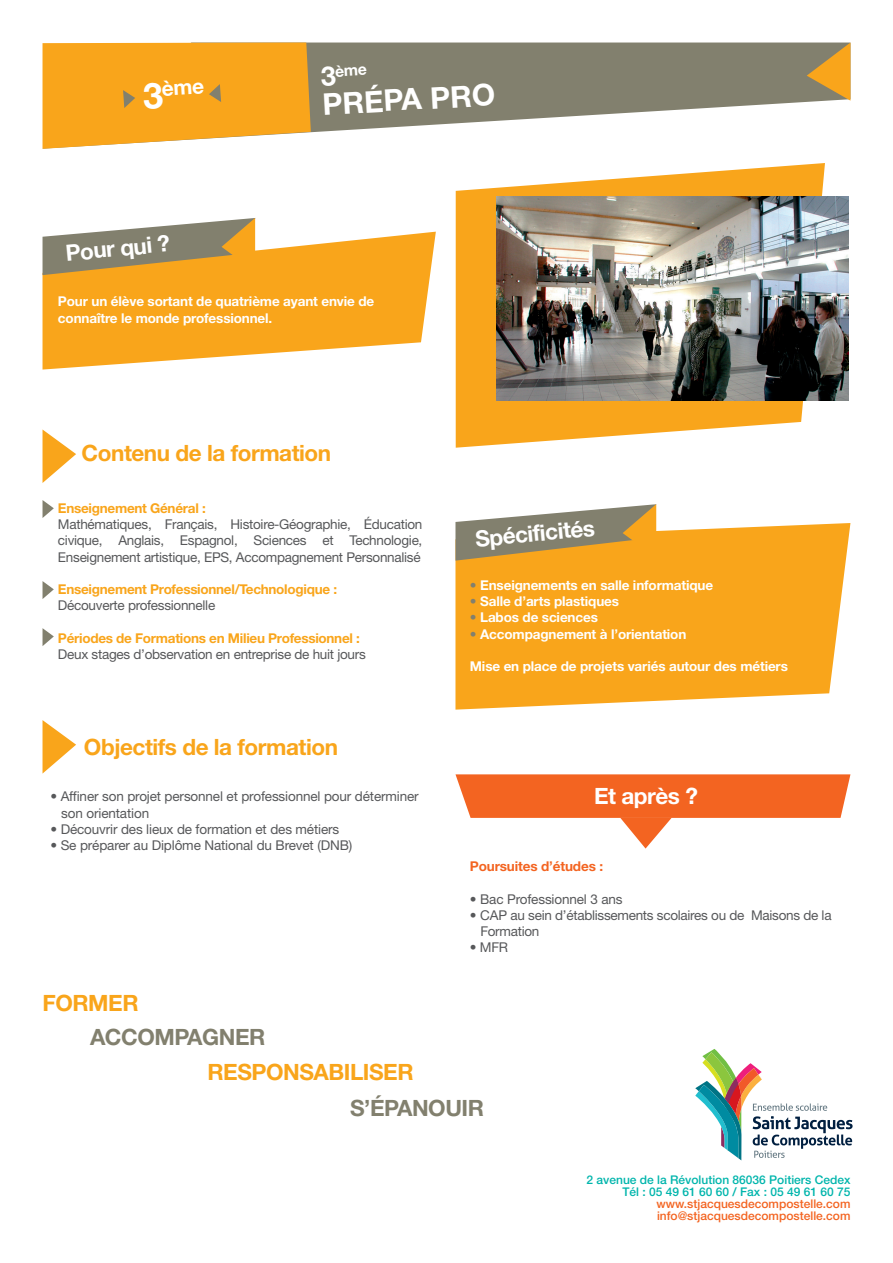
<style>
.page{position:relative;width:893px;height:1263px;background:#fff}
.page>*{position:absolute;margin:0;border:0;box-sizing:border-box;transform-origin:0 0}
.t1{font:700 30px "Helvetica Neue";color:#fff}
.t2{font:700 22.5px "Helvetica Neue";letter-spacing:-.02em;color:#f9a51b}
.t3{font:700 22.5px "Helvetica Neue";letter-spacing:-.02em;color:#fff}
.t4{font:700 22.5px "Helvetica Neue";letter-spacing:-.02em;color:#82806e}
.t5{font:700 21px "Helvetica Neue";color:#fff}
.t6{font:700 15.75px "Helvetica Neue";color:#fff}
.t7{font:13.5px/16.2px "Helvetica Neue";letter-spacing:-.02em;color:#57585a}
.t8{font:700 13.5px/16.2px "Helvetica Neue";letter-spacing:-.01em;color:#fff}
.t9{font:700 13.5px "Helvetica Neue";letter-spacing:-.02em;color:#f9a51b}
.t10{font:700 13.5px "Helvetica Neue";letter-spacing:-.01em;color:#f36421}
.t11{font:500 12px/12px "Helvetica Neue";color:#00b5ac;text-align:right}
.t12{font:500 12px/12px "Helvetica Neue";color:#f36421}
.s1{font-size:36px}
.s2{font-size:27px}
.s3{color:#82806e}
</style>
<div class="page">
<svg style="left:311px;top:43px;width:509px;height:90px;fill:#82806e"></svg>
<svg style="left:455px;top:523px;width:395px;height:187px;background:#f9ad2f"></svg>
<svg style="left:456px;top:163px;width:369px;height:285px;fill:#f9a51b"></svg>
<img style="left:497px;top:196px;width:352px;height:204px">
<svg style="left:807px;top:43px;width:43px;height:58px;background:#be9345"></svg>
<svg style="left:43px;top:500px;width:11px;height:18px"></svg>
<svg style="left:43px;top:581px;width:11px;height:18px"></svg>
<svg style="left:43px;top:628px;width:11px;height:18px"></svg>
<svg style="left:43px;top:232px;width:393px;height:138px;fill:#f9a51b"></svg>
<svg style="left:43px;top:218px;width:212px;height:57px"></svg>
<svg style="left:43px;top:430px;width:33px;height:53px"></svg>
<svg style="left:43px;top:720px;width:33px;height:53px"></svg>
<svg style="left:455px;top:504px;width:201px;height:57px"></svg>
<svg style="left:455px;top:774px;width:395px;height:74px"></svg>
<svg style="left:43px;top:43px;width:268px;height:106px;background:#f7ab2e"></svg>
<svg style="left:695px;top:1049px;width:158px;height:111px"></svg>
<p class="t5" style="left:142px;top:77px;width:63px;rotate:-3deg"><span class="s1">3</span>ème</p>
<p class="t3" style="left:64px;top:240px;width:106px;rotate:-6deg">Pour qui ?</p>
<p class="t6" style="left:320px;top:62px;width:48px;rotate:-3deg"><span class="s2">3</span>ème</p>
<p class="t1" style="left:322px;top:85px;width:174px;rotate:-3deg">PRÉPA PRO</p>
<p class="t8" style="left:58px;top:293px;width:318px">Pour un élève sortant de quatrième ayant envie de connaître le monde professionnel.</p>
<p class="t2" style="left:82px;top:439px;width:251px">Contenu de la formation</p>
<p class="t9" style="left:58px;top:500px;width:149px">Enseignement Général :</p>
<p class="t7" style="left:58px;top:516px;width:366px;text-align:justify">Mathématiques, Français, Histoire-Géographie, Éducation civique, Anglais, Espagnol, Sciences et Technologie, Enseignement artistique, EPS, Accompagnement Personnalisé</p>
<p class="t9" style="left:58px;top:581px;width:281px">Enseignement Professionnel/Technologique :</p>
<p class="t7" style="left:58px;top:597px;width:159px">Découverte professionnelle</p>
<p class="t9" style="left:58px;top:629px;width:303px">Périodes de Formations en Milieu Professionnel :</p>
<p class="t7" style="left:58px;top:646px;width:309px">Deux stages d’observation en entreprise de huit jours</p>
<p class="t2" style="left:84px;top:733px;width:256px">Objectifs de la formation</p>
<p class="t7" style="left:61px;top:788px;width:359px;text-indent:-11px">• Affiner son projet personnel et professionnel pour déterminer son orientation</p>
<p class="t7" style="left:50px;top:821px;width:290px">• Découvrir des lieux de formation et des métiers</p>
<p class="t7" style="left:50px;top:837px;width:303px">• Se préparer au Diplôme National du Brevet (DNB)</p>
<p class="t3" style="left:474px;top:526px;width:121px;rotate:-6deg">Spécificités</p>
<p class="t8" style="left:470px;top:577px;width:245px"><span class="s3">•</span> Enseignements en salle informatique</p>
<p class="t8" style="left:470px;top:593px;width:151px"><span class="s3">•</span> Salle d’arts plastiques</p>
<p class="t8" style="left:470px;top:609px;width:130px"><span class="s3">•</span> Labos de sciences</p>
<p class="t8" style="left:470px;top:625px;width:218px"><span class="s3">•</span> Accompagnement à l’orientation</p>
<p class="t8" style="left:470px;top:658px;width:320px">Mise en place de projets variés autour des métiers</p>
<p class="t3" style="left:594px;top:782px;width:105px">Et après ?</p>
<p class="t10" style="left:470px;top:858px;width:135px">Poursuites d’études :</p>
<p class="t7" style="left:470px;top:890px;width:154px">• Bac Professionnel 3 ans</p>
<p class="t7" style="left:480px;top:907px;width:353px;text-indent:-10px">• CAP au sein d’établissements scolaires ou de Maisons de la<br>Formation</p>
<p class="t7" style="left:470px;top:939px;width:40px">• MFR</p>
<p class="t2" style="left:43px;top:989px;width:98px">FORMER</p>
<p class="t4" style="left:90px;top:1023px;width:177px">ACCOMPAGNER</p>
<p class="t2" style="left:207px;top:1058px;width:208px">RESPONSABILISER</p>
<p class="t4" style="left:350px;top:1094px;width:135px">S’ÉPANOUIR</p>
<p class="t11" style="left:586px;top:1173px;width:265px">2 avenue de la Révolution 86036 Poitiers Cedex<br>Tél : 05 49 61 60 60 / Fax : 05 49 61 60 75</p>
<p class="t12" style="left:657px;top:1197px;width:195px">www.stjacquesdecompostelle.com info@stjacquesdecompostelle.com</p>
</div>
